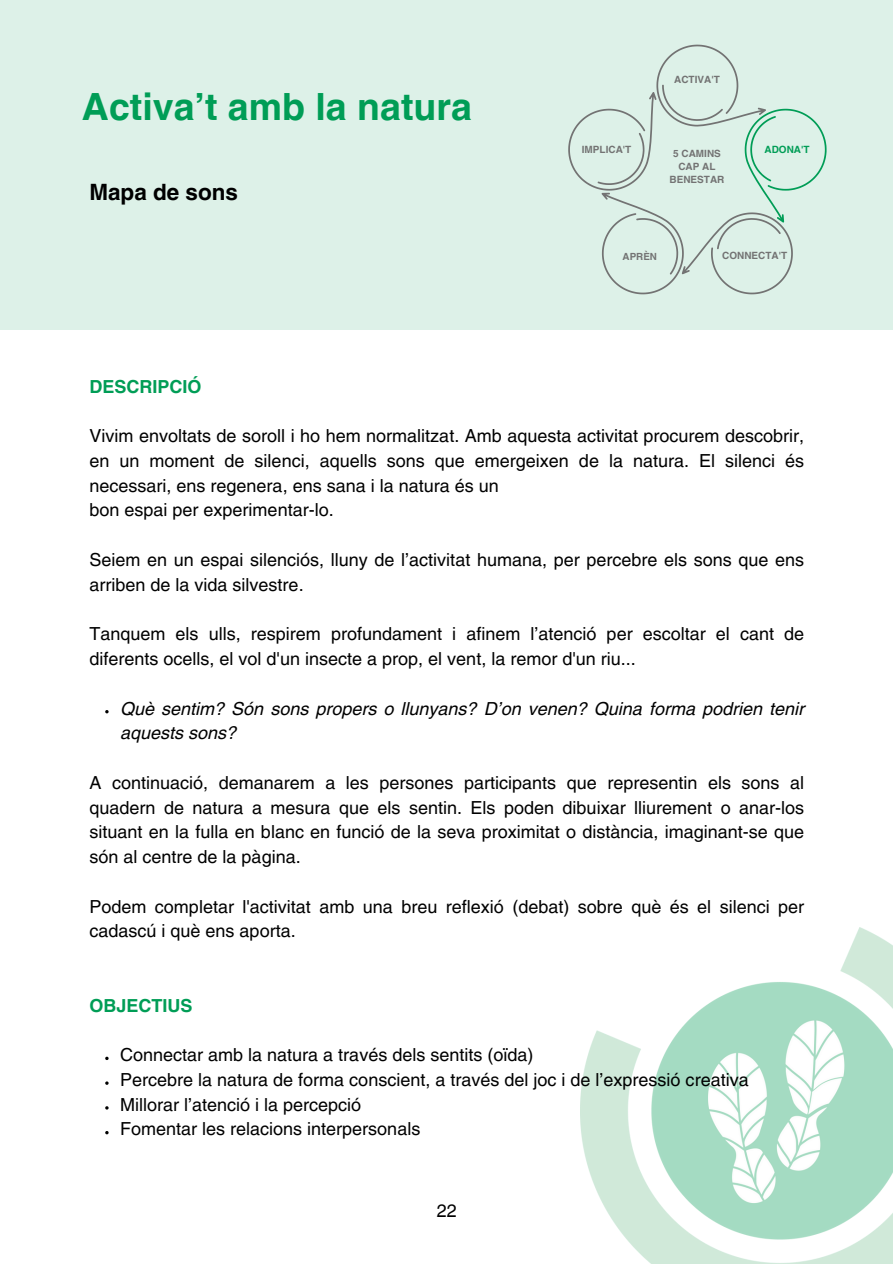
<style>
.page{position:relative;width:893px;height:1264px;background:#fff}
.page>*{position:absolute;margin:0;border:0;box-sizing:border-box;transform-origin:0 0}
.t1{font:700 37.5px "Helvetica LT Pro";color:#009d56}
.t2{font:700 22.5px "Helvetica LT Pro";color:#000}
.t3{font:18px/24.8px "Helvetica LT Pro";color:#000}
.t4{font:italic 18px/24.8px "Helvetica LT Pro";color:#000}
.t5{font:700 18px "Helvetica LT Pro";color:#009d56}
.t6{font:18px "Helvetica World";color:#000}
.t7{font:700 10.05px/13.4px "Helvetica LT Pro";color:#737373;text-align:center}
.t8{font:700 10.05px "Helvetica LT Pro";color:#009d56}
.t9{font:700 9.9px "Helvetica LT Pro";color:#737373}
</style>
<div class="page">
<img style="left:580px;top:927px;width:312px;height:336px">
<div style="left:0;top:0;width:892px;height:329px;background:#ddf1e8"></div>
<svg style="left:105px;top:710px;width:4px;height:3px"></svg>
<svg style="left:105px;top:1056px;width:4px;height:4px"></svg>
<svg style="left:105px;top:1106px;width:4px;height:3px"></svg>
<svg style="left:105px;top:1131px;width:4px;height:3px"></svg>
<svg style="left:568px;top:45px;width:258px;height:249px"></svg>
<p class="t1" style="left:82px;top:93px;width:391px">Activa’t amb la natura</p>
<p class="t2" style="left:89px;top:184px;width:150px">Mapa de sons</p>
<h4 class="t7" style="left:581px;top:143px;width:51px">IMPLICA'T</h4>
<h3 class="t7" style="left:674px;top:74px;width:47px">ACTIVA'T</h3>
<p class="t7" style="left:669px;top:147px;width:56px">5 CAMINS<br>CAP AL<br>BENESTAR</p>
<h4 class="t8" style="left:764px;top:146px;width:47px">ADONA'T</h4>
<p class="t9" style="left:622px;top:252px;width:36px">APRÈN</p>
<p class="t7" style="left:722px;top:250px;width:67px">CONNECTA'T</p>
<h1 class="t5" style="left:89px;top:380px;width:114px">DESCRIPCIÓ</h1>
<h2 class="t3" style="left:89px;top:425px;width:716px">Vivim envoltats de soroll i ho hem normalitzat. Amb aquesta activitat procurem descobrir, en un moment de silenci, aquells sons que emergeixen de la natura. El silenci és necessari, ens regenera, ens sana i la natura és un<br>bon espai per experimentar-lo.</h2>
<p class="t3" style="left:89px;top:549px;width:716px">Seiem en un espai silenciós, lluny de l’activitat humana, per percebre els sons que ens arriben de la vida silvestre.</p>
<p class="t3" style="left:89px;top:623px;width:716px">Tanquem els ulls, respirem profundament i afinem l’atenció per escoltar el cant de diferents ocells, el vol d'un insecte a prop, el vent, la remor d'un riu...</p>
<p class="t4" style="left:120px;top:697px;width:685px">Què sentim? Són sons propers o llunyans? D’on venen? Quina forma podrien tenir aquests sons?</p>
<p class="t3" style="left:89px;top:771px;width:716px;text-align:justify">A continuació, demanarem a les persones participants que representin els sons al quadern de natura a mesura que els sentin. Els poden dibuixar lliurement o anar-los situant en la fulla en blanc en funció de la seva proximitat o distància, imaginant-se que són al centre de la pàgina.</p>
<p class="t3" style="left:89px;top:895px;width:716px">Podem completar l'activitat amb una breu reflexió (debat) sobre què és el silenci per cadascú i què ens aporta.</p>
<h3 class="t5" style="left:89px;top:998px;width:105px">OBJECTIUS</h3>
<h4 class="t3" style="left:120px;top:1044px;width:415px">Connectar amb la natura a través dels sentits (oïda)</h4>
<h4 class="t3" style="left:120px;top:1068px;width:630px">Percebre la natura de forma conscient, a través del joc i de l’expressió creativa</h4>
<h4 class="t3" style="left:120px;top:1093px;width:243px">Millorar l’atenció i la percepció</h4>
<p class="t3" style="left:120px;top:1118px;width:302px">Fomentar les relacions interpersonals</p>
<p class="t6" style="left:436px;top:1200px;width:22px">22</p>
</div>
